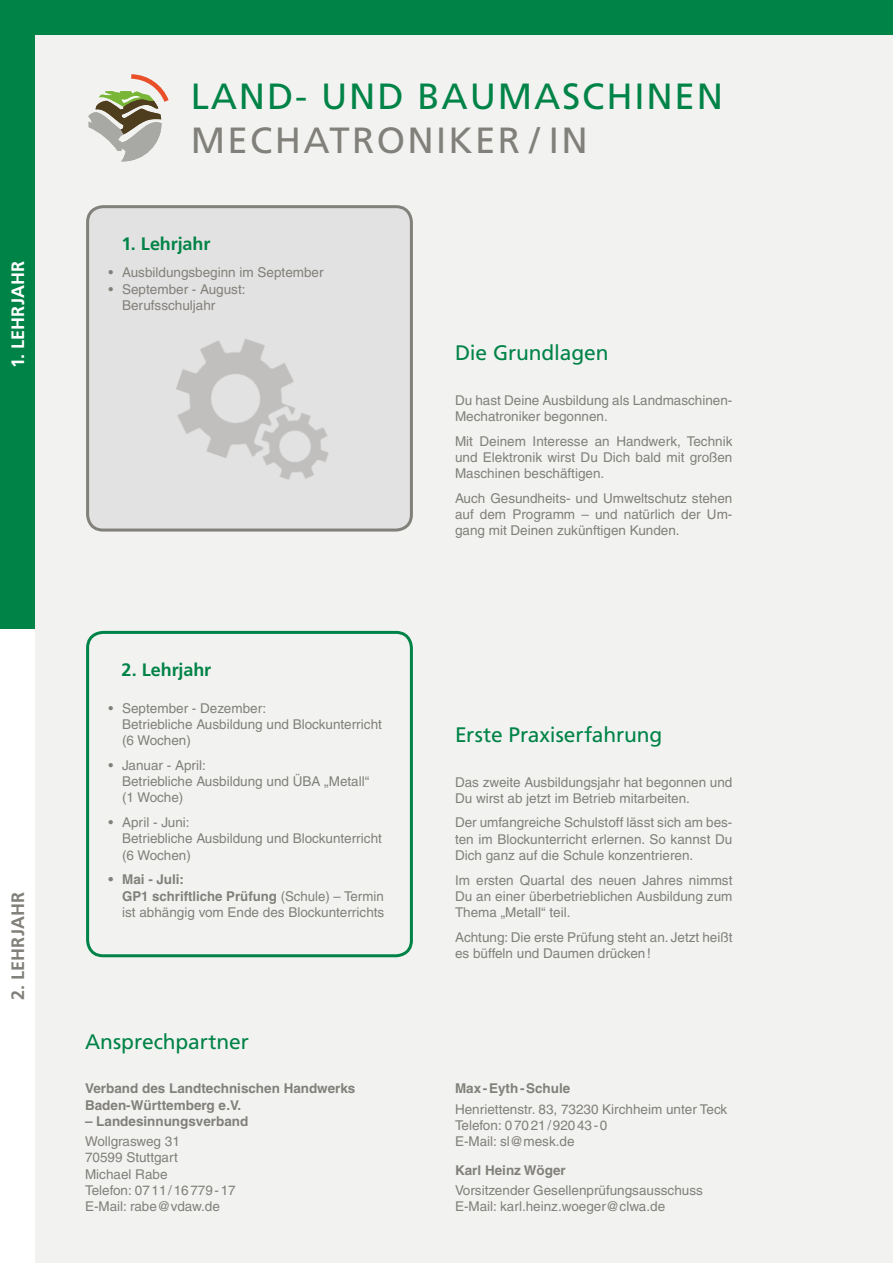
<style>
.page{position:relative;width:893px;height:1263px;background:#f2f2f1}
.page>*{position:absolute;margin:0;border:0;box-sizing:border-box;transform-origin:0 0}
.t1{font:36.45px "Frutiger";letter-spacing:.05em;color:#008347}
.t2{font:36.45px "Frutiger";letter-spacing:.065em;color:#81807a}
.t3{font:21px "Frutiger";letter-spacing:-.005em;color:#008347}
.t4{font:700 18px "Frutiger";letter-spacing:.005em;color:#008347}
.t5{font:700 18px "Frutiger";color:#fff}
.t6{font:700 18px "Frutiger";color:#81807a}
.t7{font:13.5px/16.2px "Helvetica";color:#81807a}
.t8{font:700 13.5px/16.2px "Helvetica";color:#81807a}
.s1{font-weight:700}
</style>
<div class="page">
<div style="left:0;top:0;width:34px;height:629px;background:#008347"></div>
<div style="left:0;top:629px;width:34px;height:634px;background:#fff"></div>
<div style="left:88px;top:207px;width:323px;height:323px;background:#e3e2e2;border-radius:16px"></div>
<div style="left:86px;top:205px;width:327px;height:326px;border:3px solid #81807a;border-radius:16px"></div>
<img style="left:176px;top:338px;width:153px;height:142px">
<div style="left:0;top:0;width:893px;height:34px;background:#008347"></div>
<svg style="left:88px;top:74px;width:81px;height:87px"></svg>
<div style="left:86px;top:631px;width:327px;height:326px;border:3px solid #008347;border-radius:16px"></div>
<h3 class="t5" style="left:7px;top:368px;width:108px;rotate:-90deg">1. Lehrjahr</h3>
<h3 class="t6" style="left:7px;top:1000px;width:109px;rotate:-90deg">2. Lehrjahr</h3>
<h1 class="t1" style="left:191px;top:75px;width:534px">Land- und Baumaschi nen</h1>
<h1 class="t2" style="left:191px;top:119px;width:399px">M echaTroni ker / i n</h1>
<h3 class="t4" style="left:121px;top:233px;width:91px">1. Lehrjahr</h3>
<p class="t7" style="left:109px;top:264px;width:216px">• Ausbildungsbeginn im September</p>
<p class="t7" style="left:122px;top:281px;width:125px;text-indent:-14px">• September - August:<br>Berufsschuljahr</p>
<h3 class="t4" style="left:121px;top:659px;width:91px">2. Lehrjahr</h3>
<p class="t7" style="left:122px;top:700px;width:261px;text-indent:-14px">• September - Dezember:<br>Betriebliche Ausbildung und Blockunterricht (6 Wochen)</p>
<p class="t7" style="left:122px;top:757px;width:249px;text-indent:-14px">• Januar - April:<br>Betriebliche Ausbildung und ÜBA „Metall“ (1 Woche)</p>
<p class="t7" style="left:122px;top:814px;width:261px;text-indent:-14px">• April - Juni:<br>Betriebliche Ausbildung und Blockunterricht (6 Wochen)</p>
<p class="t7" style="left:122px;top:871px;width:264px;text-indent:-14px"><span class="s1">• Mai - Juli:<br>GP1 schriftliche Prüfung</span> (Schule) – Termin ist abhängig vom Ende des Blockunterrichts</p>
<h2 class="t3" style="left:85px;top:1029px;width:165px">Ansprechpartner</h2>
<p class="t8" style="left:85px;top:1080px;width:272px">Verband des Landtechnischen Handwerks<br>Baden-Württemberg e.V.</p>
<p class="t8" style="left:85px;top:1113px;width:165px">– Landesinnungsverband</p>
<p class="t7" style="left:85px;top:1133px;width:152px">Wollgrasweg 31<br>70599 Stuttgart<br>Michael Rabe<br>Telefon: 0711/16779-17<br>E-Mail: rabe@vdaw.de</p>
<h2 class="t3" style="left:455px;top:340px;width:155px">Die Grundlagen</h2>
<p class="t7" style="left:455px;top:392px;width:279px">Du hast Deine Ausbildung als Landmaschinen-<br>Mechatroniker begonnen.</p>
<p class="t7" style="left:455px;top:433px;width:279px;text-align:justify">Mit Deinem Interesse an Handwerk, Technik und Elektronik wirst Du Dich bald mit großen Maschinen beschäftigen.</p>
<p class="t7" style="left:455px;top:490px;width:279px;text-align:justify">Auch Gesundheits- und Umweltschutz stehen auf dem Programm – und natürlich der Um&shy;gang mit Deinen zukünftigen Kunden.</p>
<h2 class="t3" style="left:455px;top:722px;width:209px">Erste Praxiserfahrung</h2>
<p class="t7" style="left:455px;top:774px;width:279px">Das zweite Ausbildungsjahr hat begonnen und<br>Du wirst ab jetzt im Betrieb mitarbeiten.</p>
<p class="t7" style="left:455px;top:814px;width:279px;text-align:justify">Der umfangreiche Schulstoff lässt sich am bes&shy;ten im Blockunterricht erlernen. So kannst Du Dich ganz auf die Schule konzentrieren.</p>
<p class="t7" style="left:455px;top:872px;width:279px;text-align:justify">Im ersten Quartal des neuen Jahres nimmst Du an einer überbetrieblichen Ausbildung zum Thema „Metall“ teil.</p>
<p class="t7" style="left:455px;top:929px;width:279px">Achtung: Die erste Prüfung steht an. Jetzt heißt es büffeln und Daumen drücken!</p>
<p class="t8" style="left:455px;top:1080px;width:117px">Max-Eyth-Schule</p>
<p class="t7" style="left:455px;top:1101px;width:274px">Henriettenstr. 83, 73230 Kirchheim unter Teck<br>Telefon: 07021/92043-0<br>E-Mail: sl@mesk.de</p>
<p class="t8" style="left:455px;top:1162px;width:112px">Karl Heinz Wöger</p>
<p class="t7" style="left:455px;top:1182px;width:249px">Vorsitzender Gesellenprüfungsausschuss<br>E-Mail: karl.heinz.woeger@clwa.de</p>
</div>
